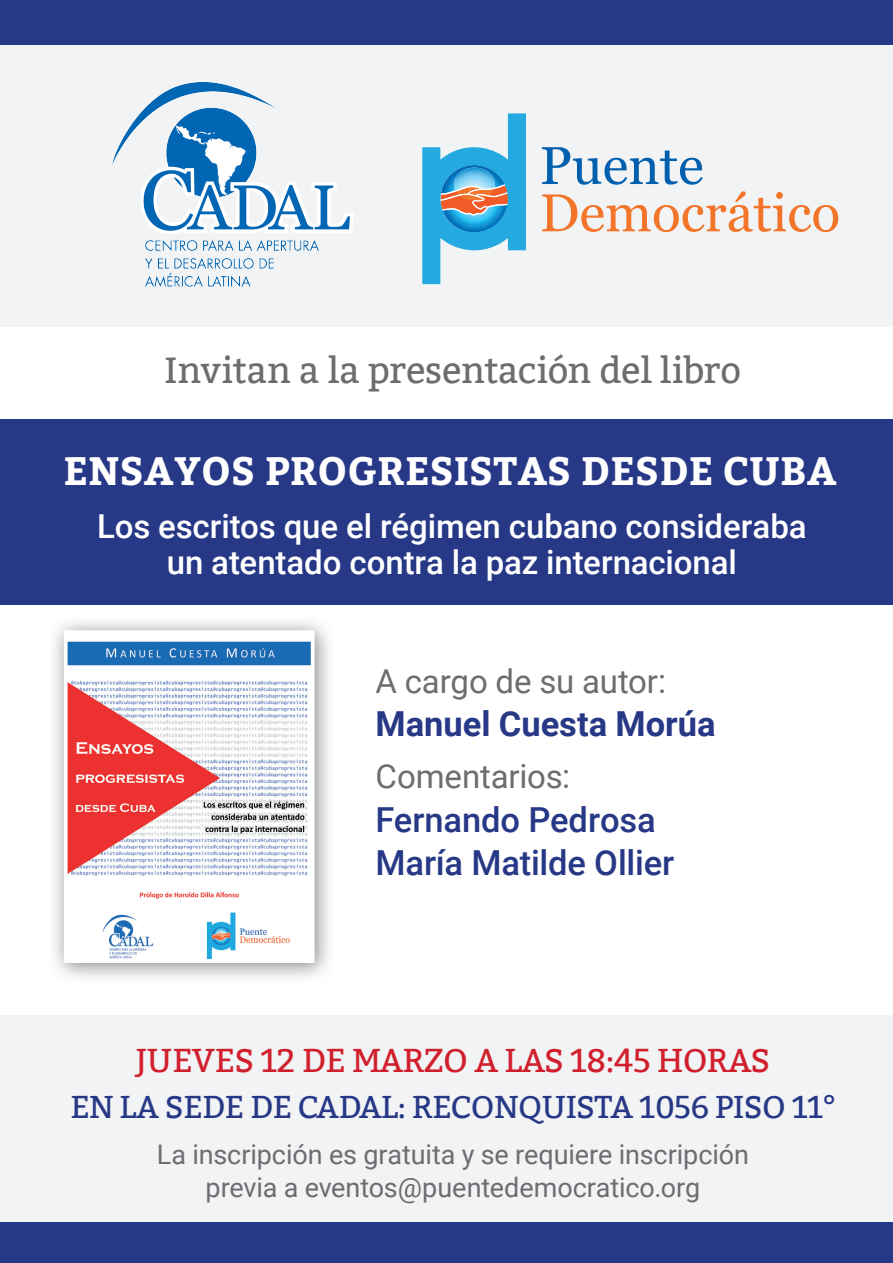
<style>
.page{position:relative;width:893px;height:1263px;background:#fff}
.page>*{position:absolute;margin:0;border:0;box-sizing:border-box;transform-origin:0 0}
.t1{font:700 39.45px "Bitter";letter-spacing:.01em;color:#fff}
.t2{font:36.3px "Bitter";letter-spacing:-.025em;color:#6c6d70}
.t3{font:500 34.5px/43.5px "Roboto";letter-spacing:-.005em;color:#273886}
.t4{font:700 34.5px "Roboto";color:#273886}
.t5{font:500 33px/36px "Roboto";letter-spacing:-.005em;color:#fff;text-align:center}
.t6{font:33px "Bitter";letter-spacing:-.02em;color:#d1202d}
.t7{font:33px "Roboto";letter-spacing:-.005em;color:#6c6d70}
.t8{font:31.5px "Bitter";letter-spacing:-.02em;color:#273886}
.t9{font:27px/33px "Roboto";letter-spacing:-.005em;color:#6c6d70;text-align:center}
</style>
<div class="page">
<div style="left:0;top:0;width:893px;height:326px;background:#f2f3f4"></div>
<div style="left:0;top:1015px;width:893px;height:208px;background:#f2f3f4"></div>
<div style="left:0;top:419px;width:893px;height:186px;background:#273886"></div>
<div style="left:0;top:0;width:893px;height:44px;background:#273886"></div>
<div style="left:0;top:1223px;width:893px;height:40px;background:#273886"></div>
<div style="left:48px;top:615px;width:288px;height:369px;background:#231f20;opacity:.55"></div>
<img style="left:69px;top:635px;width:241px;height:323px">
<div style="left:64px;top:630px;width:251px;height:333px;border:4px solid #fff"></div>
<img style="left:112px;top:83px;width:241px;height:204px">
<svg style="left:542px;top:147px;width:161px;height:38px"></svg>
<svg style="left:542px;top:191px;width:296px;height:41px"></svg>
<svg style="left:422px;top:113px;width:104px;height:171px"></svg>
<h2 class="t2" style="left:165px;top:349px;width:578px">INVITAN A LA PRESENTACIÓN DEL LIBRO</h2>
<h1 class="t1" style="left:63px;top:448px;width:775px">ENSAYOS PROGRESISTAS DESDE CUBA</h1>
<p class="t5" style="left:97px;top:507px;width:711px">Los escritos que el régimen cubano consideraba un atentado contra la paz internacional</p>
<p class="t7" style="left:375px;top:658px;width:292px">A cargo de su autor:</p>
<p class="t4" style="left:375px;top:700px;width:342px">Manuel Cuesta Morúa</p>
<p class="t7" style="left:375px;top:753px;width:196px">Comentarios:</p>
<p class="t3" style="left:375px;top:796px;width:300px">Fernando Pedrosa<br>María Matilde Ollier</p>
<p class="t6" style="left:135px;top:1041px;width:636px">JUEVES 12 DE MARZO A LAS 18:45 HORAS</p>
<p class="t8" style="left:70px;top:1088px;width:268px">EN LA SEDE DE CADAL</p>
<p class="t8" style="left:397px;top:1088px;width:440px">: RECONQUISTA 1056 PISO 11°</p>
<p class="t9" style="left:157px;top:1137px;width:594px">La inscripción es gratuita y se requiere inscripción previa a eventos@puentedemocratico.org</p>
</div>
